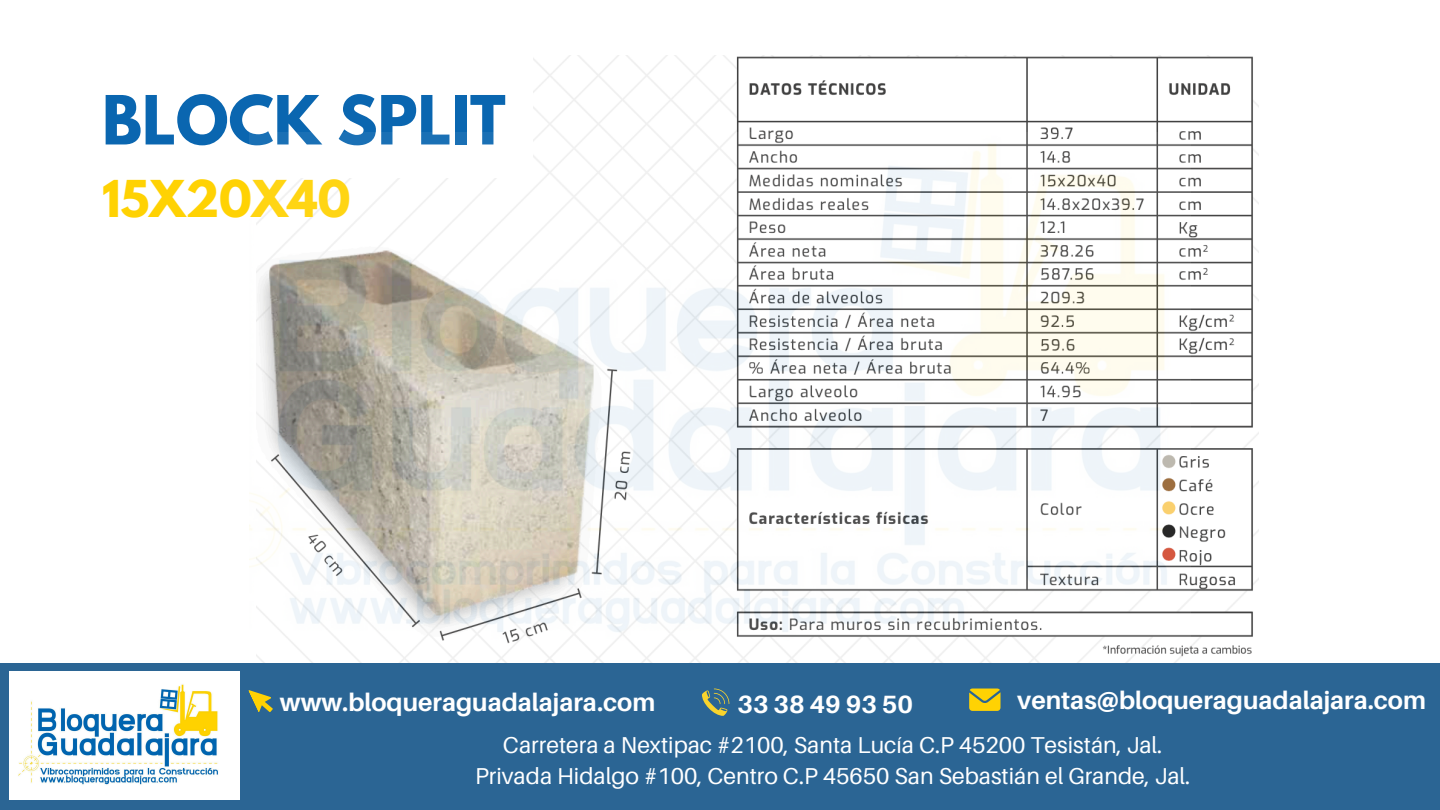
<style>
.page{position:relative;width:1440px;height:810px;background:#fff}
.page>*{position:absolute;margin:0;border:0;box-sizing:border-box;transform-origin:0 0}
.t1{font:700 60px "League Spartan";color:#0a66b0}
.t2{font:700 45px "League Spartan";color:#ffd203}
.t3{font:700 25px "Aileron";color:#fff}
.t4{font:700 24px "Agrandir";color:#fff}
.t5{font:23px "Aileron";color:#fff}
.t6{font:22.6px "Agrandir";color:#fff}
</style>
<div class="page">
<img style="left:257px;top:55px;width:1002px;height:608px">
<div style="left:192px;top:33px;width:341px;height:145px;background:#fff"></div>
<div style="left:0;top:663px;width:1440px;height:147px;background:#2b6594"></div>
<img style="left:9px;top:672px;width:230px;height:128px">
<svg style="left:248px;top:690px;width:25px;height:22px"></svg>
<svg style="left:969px;top:689px;width:32px;height:22px"></svg>
<svg style="left:702px;top:689px;width:28px;height:27px"></svg>
<img style="left:250px;top:132px;width:940px;height:514px">
<p class="t1" style="left:102px;top:90px;width:405px">BLOCK SPLIT</p>
<h1 class="t2" style="left:102px;top:176px;width:250px">15X20X40</h1>
<p class="t3" style="left:280px;top:687px;width:377px">www.bloqueraguadalajara.com</p>
<h3 class="t3" style="left:737px;top:689px;width:177px">33 38 49 93 50</h3>
<p class="t3" style="left:1017px;top:685px;width:410px">ventas@bloqueraguadalajara.com</p>
<h3 class="t5" style="left:503px;top:730px;width:661px">Carretera a Nextipac #2100, Santa Lucía C.P 45200 Tesistán, Jal.</h3>
<p class="t5" style="left:475px;top:762px;width:717px">Privada Hidalgo #100, Centro C.P 45650 San Sebastián el Grande, Jal.</p>
<h2 class="t4" style="left:298px;top:692px;width:378px">www.bloqueraguadalajara.com</h2>
<p class="t4" style="left:747px;top:692px;width:179px">33 38 49 93 50</p>
<p class="t4" style="left:1020px;top:692px;width:410px">ventas@bloqueraguadalajara.com</p>
<p class="t6" style="left:496px;top:734px;width:650px">Carretera a Nextipac 2100, Santa Lucía, 45200 Tesistán, Jal.</p>
<h3 class="t6" style="left:517px;top:766px;width:608px">Hidalgo 100, Centro, 45650 San Sebastián el Grande, Jal.</h3>
</div>
